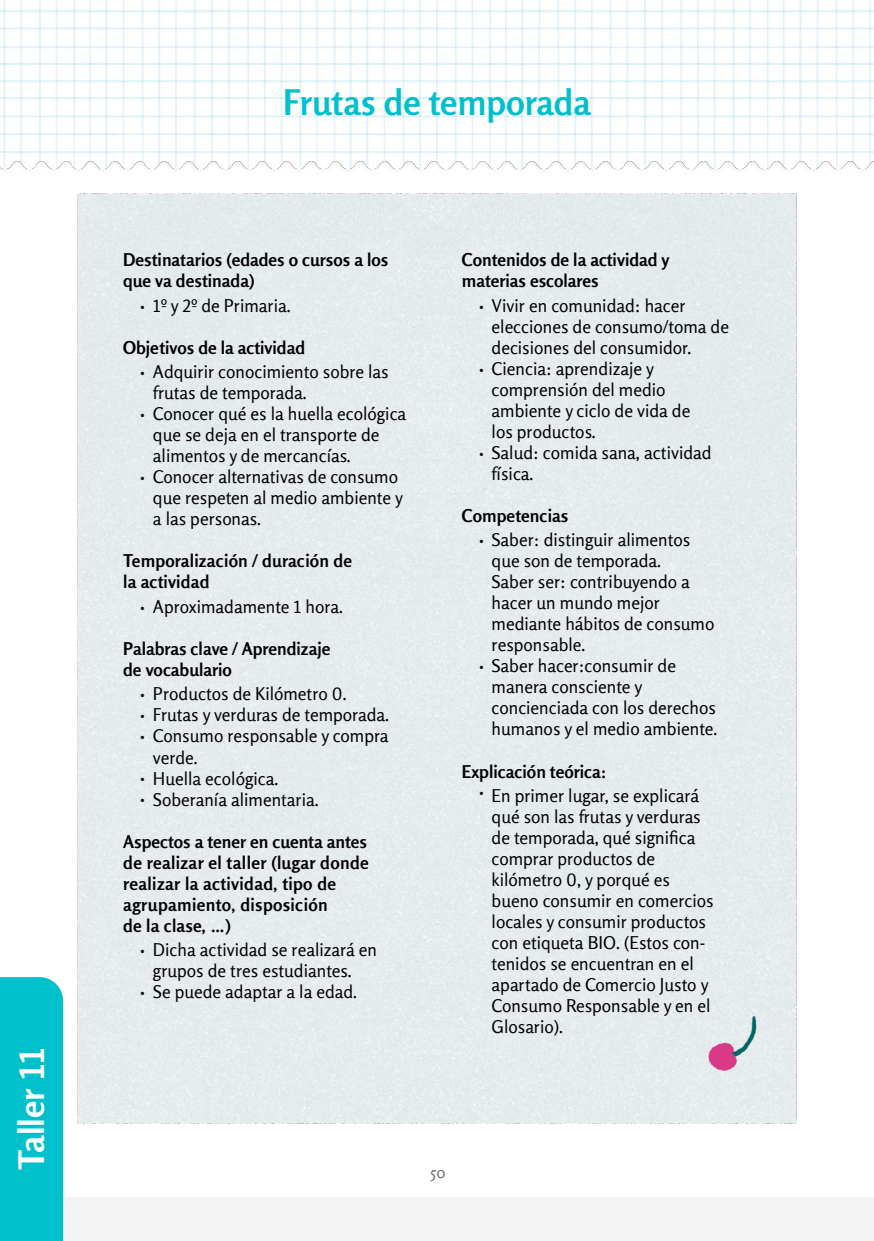
<style>
.page{position:relative;width:874px;height:1241px;background:#fff}
.page>*{position:absolute;margin:0;border:0;box-sizing:border-box;transform-origin:0 0}
.t1{font:700 35px "Rosario";color:#00c0cc}
.t2{font:700 35px "Rosario";color:#fff}
.t3{font:700 21px/21px "Rosario";color:#000}
.t4{font:17.5px/21px "Rosario";color:#000}
.t5{font:700 17.5px/21px "Rosario";color:#000}
.t6{font:700 17.5px/21px "Rosario";letter-spacing:.02em;color:#000}
.t7{font:15.75px "Rosario";color:#6d6d6c}
</style>
<div class="page">
<div style="left:78px;top:193px;width:717px;height:929px;background:#e5ebee"></div>
<img style="left:678px;top:1001px;width:84px;height:83px">
<div style="left:0;top:1197px;width:873px;height:43px;background:#f3f3f4"></div>
<div style="left:0;top:977px;width:63px;height:263px;background:#00c0cc"></div>
<img style="left:0;top:0;width:873px;height:168px">
<h1 class="t2" style="left:3px;top:1169px;width:123px;rotate:-90deg">Taller 11</h1>
<h1 class="t1" style="left:283px;top:74px;width:309px">Frutas de temporada</h1>
<p class="t5" style="left:123px;top:248px;width:266px">Destinatarios (edades o cursos a los que va destinada)</p>
<p class="t4" style="left:153px;top:294px;width:139px">1º y 2º de Primaria.</p>
<p class="t5" style="left:123px;top:335px;width:183px">Objetivos de la actividad</p>
<p class="t4" style="left:153px;top:360px;width:254px">Adquirir conocimiento sobre las frutas de temporada.<br>Conocer qué es la huella ecológica que se deja en el transporte de alimentos y de mercancías.<br>Conocer alternativas de consumo que respeten al medio ambiente y a las personas.</p>
<p class="t5" style="left:123px;top:549px;width:230px">Temporalización / duración de la actividad</p>
<p class="t4" style="left:153px;top:595px;width:191px">Aproximadamente 1 hora.</p>
<p class="t5" style="left:123px;top:636px;width:208px">Palabras clave / Aprendizaje de vocabulario</p>
<p class="t4" style="left:153px;top:682px;width:237px">Productos de Kilómetro 0.<br>Frutas y verduras de temporada.<br>Consumo responsable y compra verde.<br>Huella ecológica.<br>Soberanía alimentaria.</p>
<p class="t6" style="left:123px;top:829px;width:247px">Aspectos a tener en cuenta antes de realizar el taller (lugar donde realizar la actividad, tipo de agrupamiento, disposición<br>de la clase, …)</p>
<p class="t4" style="left:153px;top:938px;width:225px">Dicha actividad se realizará en grupos de tres estudiantes.<br>Se puede adaptar a la edad.</p>
<p class="t3" style="left:139px;top:293px;width:8px">·</p>
<p class="t3" style="left:139px;top:349px;width:8px;line-height:42px">· ·</p>
<p class="t3" style="left:139px;top:464px;width:8px">·</p>
<p class="t3" style="left:139px;top:594px;width:8px">·</p>
<p class="t3" style="left:139px;top:681px;width:8px;text-align:justify">· · ·</p>
<p class="t3" style="left:139px;top:765px;width:8px">· ·</p>
<p class="t3" style="left:139px;top:926px;width:8px;line-height:42px">· ·</p>
<p class="t5" style="left:461px;top:248px;width:209px">Contenidos de la actividad y materias escolares</p>
<p class="t4" style="left:491px;top:294px;width:239px">Vivir en comunidad: hacer elecciones de consumo/toma de decisiones del consumidor.<br>Ciencia: aprendizaje y comprensión del medio ambiente y ciclo de vida de<br>los productos.<br>Salud: comida sana, actividad física.</p>
<p class="t5" style="left:461px;top:503px;width:108px">Competencias</p>
<p class="t4" style="left:491px;top:528px;width:227px">Saber: distinguir alimentos que son de temporada.<br>Saber ser: contribuyendo a hacer un mundo mejor mediante hábitos de consumo responsable.<br>Saber hacer:consumir de manera consciente y concienciada con los derechos humanos y el medio ambiente.</p>
<p class="t5" style="left:461px;top:759px;width:146px">Explicación teórica:</p>
<p class="t4" style="left:491px;top:784px;width:223px">En primer lugar, se explicará qué son las frutas y verduras de temporada, qué significa comprar productos de kilómetro 0, y porqué es bueno consumir en comercios locales y consumir productos con etiqueta BIO. (Estos con&shy;tenidos se encuentran en el apartado de Comercio Justo y<br>Consumo Responsable y en el<br>Glosario).</p>
<p class="t3" style="left:478px;top:293px;width:8px">·</p>
<p class="t3" style="left:478px;top:356px;width:8px">·</p>
<p class="t3" style="left:478px;top:440px;width:8px">·</p>
<p class="t3" style="left:478px;top:527px;width:8px">·</p>
<p class="t3" style="left:478px;top:653px;width:8px">·</p>
<p class="t3" style="left:478px;top:779px;width:8px">·</p>
<p class="t7" style="left:430px;top:1159px;width:16px">50</p>
</div>
